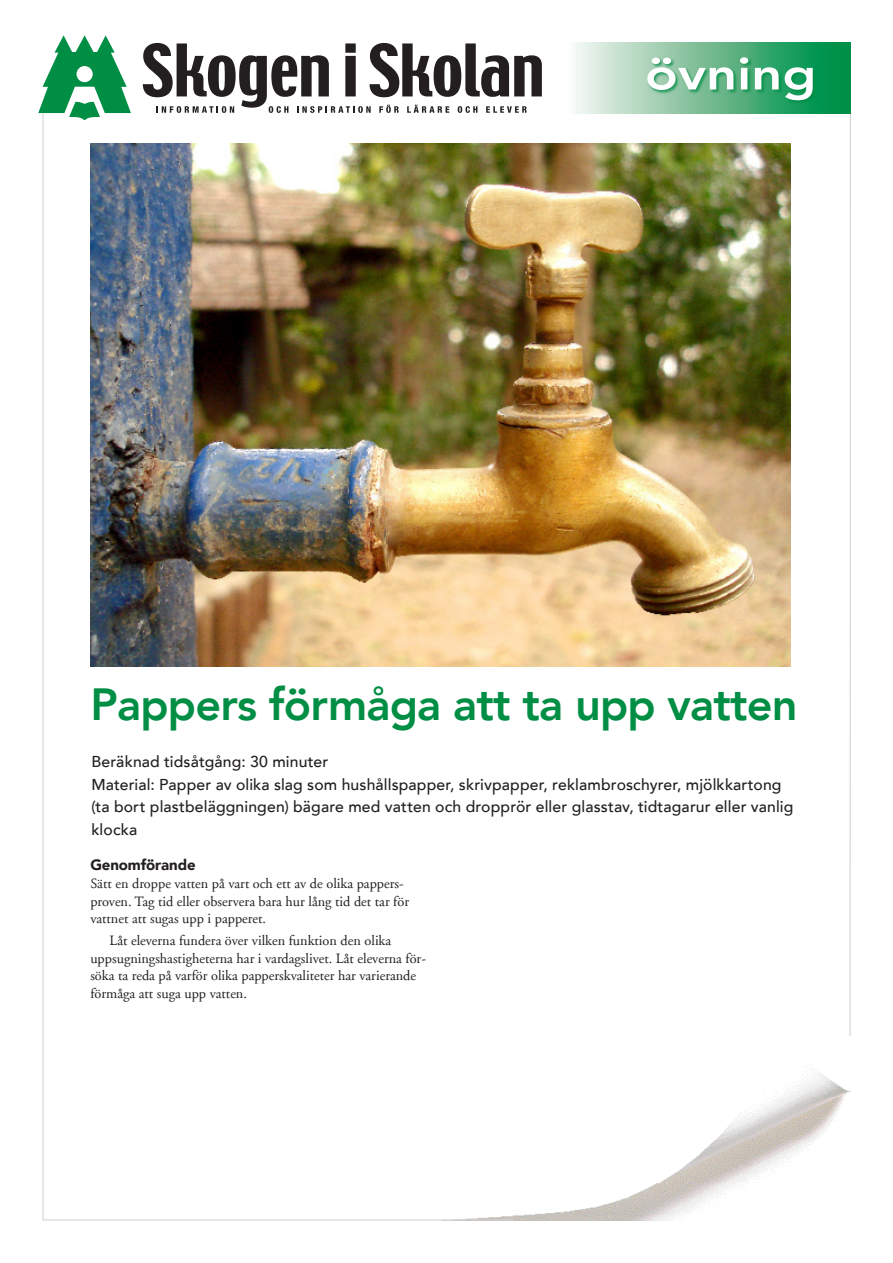
<style>
.page{position:relative;width:893px;height:1263px;background:#fff}
.page>*{position:absolute;margin:0;border:0;box-sizing:border-box;transform-origin:0 0}
.Rubriker_inne{font:800 45px "Avenir LT";letter-spacing:-.02em;color:#008e45}
.Ingress{font:500 15.75px/22.5px "Avenir LT";letter-spacing:.01em;color:#231f20}
.Bröd{font:900 15px "Avenir LT";letter-spacing:-.01em;color:#231f20}
.bröd_indrag{font:14.25px/17.7px "Adobe Garamond";color:#231f20}
.Bröd-2{font:14.25px/17.7px "Adobe Garamond";color:#231f20}
</style>
<div class="page">
<img style="left:515px;top:143px;width:275px;height:524px">
<hr style="left:849px;top:43px;width:2px;height:1052px;background:#d1d2d4">
<img style="left:515px;top:1037px;width:336px;height:183px">
<svg style="left:143px;top:43px;width:399px;height:70px"></svg>
<svg style="left:38px;top:35px;width:93px;height:79px"></svg>
<div style="left:67px;top:52px;width:35px;height:12px;background:#008e45"></div>
<div style="left:197px;top:33px;width:98px;height:16px;background:#fff"></div>
<div style="left:568px;top:43px;width:282px;height:70px;background:linear-gradient(to right,#fbf5f1,#00873a)"></div>
<img style="left:42px;top:112px;width:473px;height:1109px">
<div style="left:646px;top:56px;width:172px;height:49px;background:#008e45;opacity:.75"></div>
<svg style="left:647px;top:57px;width:166px;height:43px"></svg>
<p class="Rubriker_inne" style="left:90px;top:678px;width:709px">Pappers förmåga att ta upp vatten</p>
<p class="Ingress" style="left:91px;top:751px;width:238px">Beräknad tidsåtgång: 30 minuter</p>
<p class="Ingress" style="left:91px;top:774px;width:704px">Material: Papper av olika slag som hushållspapper, skrivpapper, reklambroschyrer, mjölkkartong (ta bort plastbeläggningen) bägare med vatten och dropprör eller glasstav, tidtagarur eller vanlig klocka</p>
<p class="Bröd" style="left:90px;top:856px;width:107px">Genomförande</p>
<p class="Bröd-2" style="left:90px;top:875px;width:320px">Sätt en droppe vatten på vart och ett av de olika pappers&shy;proven. Tag tid eller observera bara hur lång tid det tar för vattnet att sugas upp i papperet.</p>
<p class="bröd_indrag" style="left:90px;top:932px;width:337px;text-indent:19px">Låt eleverna fundera över vilken funktion den olika uppsugningshastigheterna har i vardagslivet. Låt eleverna för&shy;söka ta reda på varför olika papperskvaliteter har varierande förmåga att suga upp vatten.</p>
</div>
